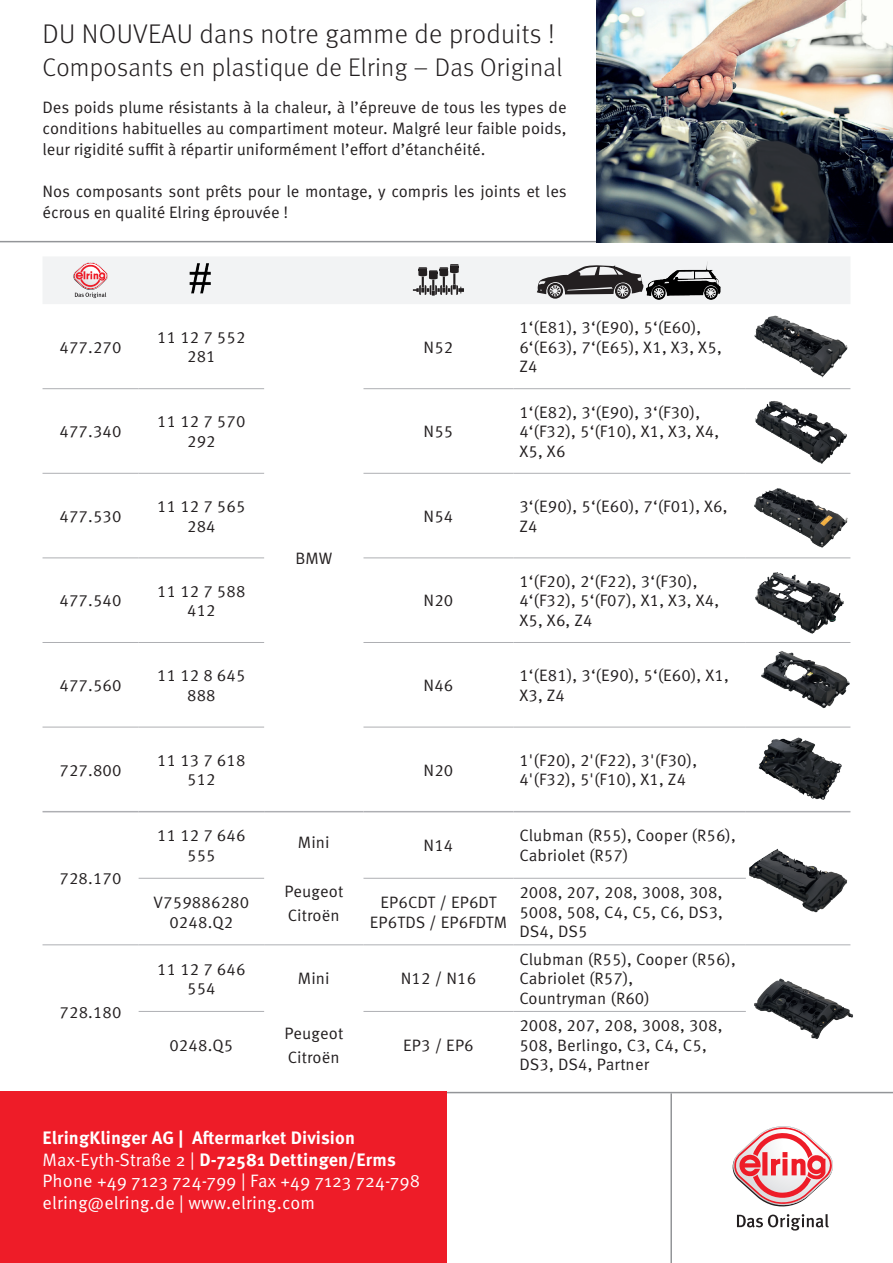
<style>
.page{position:relative;width:893px;height:1263px;background:#fff}
.page>*{position:absolute;margin:0;border:0;box-sizing:border-box;transform-origin:0 0}
.t1{font:300 27px "Meta Pro";letter-spacing:.01em;color:#231f20}
.t2{font:300 25.5px "Meta Pro";letter-spacing:.01em;color:#231f20}
.t3{font:700 18px/21.6px "Meta Pro";letter-spacing:.01em;color:#fff}
.t4{font:18px/21.6px "Meta Pro Norm";letter-spacing:.01em;color:#fff}
.t5{font:16.5px/19.5px "Meta Pro Norm";letter-spacing:.01em;color:#231f20}
.s1{font-family:"Meta Pro Norm";font-weight:400}
</style>
<div class="page">
<hr style="left:0;top:241px;width:893px;height:1px;background:#939598">
<hr style="left:446px;top:1092px;width:447px;height:1px;background:#939598">
<hr style="left:670px;top:1093px;width:2px;height:170px;background:#939598">
<svg style="left:737px;top:1214px;width:92px;height:16px"></svg>
<svg style="left:732px;top:1126px;width:101px;height:81px"></svg>
<div style="left:0;top:1092px;width:446px;height:171px;background:#ee1c28"></div>
<hr style="left:513px;top:388px;width:233px;height:1px;background:#aeafb3">
<hr style="left:746px;top:388px;width:104px;height:1px;background:#aeafb3">
<hr style="left:363px;top:473px;width:150px;height:1px;background:#aeafb3">
<hr style="left:513px;top:473px;width:233px;height:1px;background:#aeafb3">
<hr style="left:746px;top:473px;width:104px;height:1px;background:#aeafb3">
<hr style="left:363px;top:557px;width:150px;height:1px;background:#aeafb3">
<hr style="left:513px;top:557px;width:233px;height:1px;background:#aeafb3">
<hr style="left:746px;top:557px;width:104px;height:1px;background:#aeafb3">
<hr style="left:363px;top:642px;width:150px;height:1px;background:#aeafb3">
<hr style="left:513px;top:642px;width:233px;height:1px;background:#aeafb3">
<hr style="left:746px;top:642px;width:104px;height:1px;background:#aeafb3">
<hr style="left:363px;top:727px;width:150px;height:1px;background:#aeafb3">
<hr style="left:513px;top:727px;width:233px;height:1px;background:#aeafb3">
<hr style="left:746px;top:727px;width:104px;height:1px;background:#aeafb3">
<hr style="left:363px;top:388px;width:150px;height:1px;background:#aeafb3">
<hr style="left:139px;top:878px;width:125px;height:1px;background:#aeafb3">
<hr style="left:43px;top:944px;width:96px;height:1px;background:#aeafb3">
<hr style="left:139px;top:944px;width:125px;height:1px;background:#aeafb3">
<hr style="left:363px;top:878px;width:150px;height:1px;background:#aeafb3">
<hr style="left:513px;top:878px;width:233px;height:1px;background:#aeafb3">
<hr style="left:43px;top:388px;width:96px;height:1px;background:#aeafb3">
<hr style="left:139px;top:388px;width:125px;height:1px;background:#aeafb3">
<hr style="left:43px;top:473px;width:96px;height:1px;background:#aeafb3">
<hr style="left:139px;top:473px;width:125px;height:1px;background:#aeafb3">
<hr style="left:43px;top:557px;width:96px;height:1px;background:#aeafb3">
<hr style="left:139px;top:557px;width:125px;height:1px;background:#aeafb3">
<hr style="left:43px;top:642px;width:96px;height:1px;background:#aeafb3">
<hr style="left:139px;top:642px;width:125px;height:1px;background:#aeafb3">
<hr style="left:43px;top:727px;width:96px;height:1px;background:#aeafb3">
<hr style="left:139px;top:727px;width:125px;height:1px;background:#aeafb3">
<hr style="left:43px;top:811px;width:96px;height:1px;background:#aeafb3">
<hr style="left:139px;top:811px;width:125px;height:1px;background:#aeafb3">
<hr style="left:264px;top:811px;width:99px;height:1px;background:#aeafb3">
<hr style="left:363px;top:811px;width:150px;height:1px;background:#aeafb3">
<hr style="left:513px;top:811px;width:233px;height:1px;background:#aeafb3">
<hr style="left:746px;top:811px;width:104px;height:1px;background:#aeafb3">
<hr style="left:363px;top:944px;width:150px;height:1px;background:#aeafb3">
<hr style="left:139px;top:1011px;width:125px;height:1px;background:#aeafb3">
<hr style="left:363px;top:1011px;width:150px;height:1px;background:#aeafb3">
<hr style="left:513px;top:1011px;width:233px;height:1px;background:#aeafb3">
<hr style="left:746px;top:944px;width:104px;height:1px;background:#aeafb3">
<hr style="left:513px;top:944px;width:233px;height:1px;background:#aeafb3">
<hr style="left:264px;top:944px;width:99px;height:1px;background:#aeafb3">
<img style="left:754px;top:315px;width:94px;height:63px">
<img style="left:755px;top:401px;width:92px;height:63px">
<img style="left:754px;top:488px;width:94px;height:60px">
<img style="left:755px;top:572px;width:89px;height:62px">
<img style="left:761px;top:651px;width:89px;height:58px">
<img style="left:758px;top:737px;width:84px;height:63px">
<img style="left:744px;top:848px;width:104px;height:65px">
<img style="left:745px;top:978px;width:108px;height:61px">
<svg style="left:43px;top:257px;width:807px;height:47px"></svg>
<img style="left:647px;top:262px;width:73px;height:38px">
<img style="left:596px;top:0;width:297px;height:242px">
<h1 class="t1" style="left:43px;top:14px;width:514px">DU NOUVEAU dans notre gamme de produits !</h1>
<h2 class="t2" style="left:43px;top:48px;width:521px">Composants en plastique de Elring – Das Original</h2>
<p class="t5" style="left:43px;top:96px;width:526px;line-height:21px;text-align:justify">Des poids plume résistants à la chaleur, à l’épreuve de tous les types de conditions habituelles au compartiment moteur. Malgré leur faible poids, leur rigidité suffit à répartir uniformément l’effort d’étanchéité.</p>
<p class="t5" style="left:43px;top:180px;width:526px;line-height:21px">Nos composants sont prêts pour le montage, y compris les joints et les écrous en qualité Elring éprouvée !</p>
<p class="t5" style="left:60px;top:336px;width:64px">477.270</p>
<p class="t5" style="left:157px;top:326px;width:90px;text-align:center">11 12 7 552<br>281</p>
<p class="t5" style="left:424px;top:336px;width:31px">N52</p>
<p class="t5" style="left:60px;top:421px;width:64px">477.340</p>
<p class="t5" style="left:157px;top:411px;width:90px;text-align:center">11 12 7 570<br>292</p>
<p class="t5" style="left:424px;top:421px;width:31px">N55</p>
<p class="t5" style="left:519px;top:317px;width:204px">1‘(E81), 3‘(E90), 5‘(E60),<br>6‘(E63), 7‘(E65), X1, X3, X5,<br>Z4</p>
<p class="t5" style="left:519px;top:401px;width:201px">1‘(E82), 3‘(E90), 3‘(F30),<br>4‘(F32), 5‘(F10), X1, X3, X4,<br>X5, X6</p>
<p class="t5" style="left:60px;top:505px;width:64px">477.530</p>
<p class="t5" style="left:157px;top:495px;width:90px;text-align:center">11 12 7 565<br>284</p>
<p class="t5" style="left:424px;top:505px;width:31px">N54</p>
<p class="t5" style="left:519px;top:495px;width:210px">3‘(E90), 5‘(E60), 7‘(F01), X6,<br>Z4</p>
<p class="t5" style="left:295px;top:548px;width:39px">BMW</p>
<p class="t5" style="left:60px;top:590px;width:64px">477.540</p>
<p class="t5" style="left:157px;top:580px;width:90px;text-align:center">11 12 7 588<br>412</p>
<p class="t5" style="left:424px;top:590px;width:31px">N20</p>
<p class="t5" style="left:519px;top:570px;width:201px">1‘(F20), 2‘(F22), 3‘(F30),<br>4‘(F32), 5‘(F07), X1, X3, X4,<br>X5, X6, Z4</p>
<p class="t5" style="left:60px;top:674px;width:64px">477.560</p>
<p class="t5" style="left:157px;top:665px;width:90px;text-align:center">11 12 8 645<br>888</p>
<p class="t5" style="left:424px;top:674px;width:31px">N46</p>
<p class="t5" style="left:519px;top:665px;width:211px">1‘(E81), 3‘(E90), 5‘(E60), X1,<br>X3, Z4</p>
<p class="t5" style="left:60px;top:759px;width:64px">727.800</p>
<p class="t5" style="left:157px;top:749px;width:90px;text-align:center">11 13 7 618<br>512</p>
<p class="t5" style="left:424px;top:759px;width:31px">N20</p>
<p class="t5" style="left:519px;top:749px;width:179px">1'(F20), 2'(F22), 3'(F30),<br>4'(F32), 5'(F10), X1, Z4</p>
<p class="t5" style="left:60px;top:868px;width:64px">728.170</p>
<p class="t5" style="left:60px;top:1001px;width:64px">728.180</p>
<p class="t5" style="left:424px;top:835px;width:31px">N14</p>
<p class="t5" style="left:519px;top:825px;width:218px">Clubman (R55), Cooper (R56),<br>Cabriolet (R57)</p>
<p class="t5" style="left:157px;top:825px;width:90px;text-align:center">11 12 7 646<br>555</p>
<p class="t5" style="left:298px;top:831px;width:33px">Mini</p>
<p class="t5" style="left:284px;top:878px;width:61px;line-height:24px">Peugeot<br>Citroën</p>
<p class="t5" style="left:154px;top:891px;width:97px;text-align:center">V759886280<br>0248.Q2</p>
<p class="t5" style="left:370px;top:891px;width:139px;text-align:center">EP6CDT / EP6DT<br>EP6TDS / EP6FDTM</p>
<p class="t5" style="left:519px;top:882px;width:205px;text-align:justify">2008, 207, 208, 3008, 308, 5008, 508, C4, C5, C6, DS3, DS4, DS5</p>
<p class="t5" style="left:157px;top:958px;width:90px;text-align:center">11 12 7 646<br>554</p>
<p class="t5" style="left:298px;top:968px;width:33px">Mini</p>
<p class="t5" style="left:401px;top:968px;width:77px">N12 / N16</p>
<p class="t5" style="left:169px;top:1034px;width:65px">0248.Q5</p>
<p class="t5" style="left:284px;top:1020px;width:61px;line-height:24px">Peugeot<br>Citroën</p>
<p class="t5" style="left:403px;top:1034px;width:72px">EP3 / EP6</p>
<p class="t5" style="left:519px;top:948px;width:218px">Clubman (R55), Cooper (R56),<br>Cabriolet (R57),<br>Countryman (R60)</p>
<p class="t5" style="left:519px;top:1015px;width:205px">2008, 207, 208, 3008, 308,<br>508, Berlingo, C3, C4, C5,<br>DS3, DS4, Partner</p>
<p class="t3" style="left:43px;top:1126px;width:355px">ElringKlinger AG | Aftermarket Division<br><span class="s1">Max-Eyth-Straße 2 |</span> D-72581 Dettingen/Erms</p>
<p class="t4" style="left:43px;top:1169px;width:379px">Phone +49 7123 724-799 | Fax +49 7123 724-798 elring@elring.de | www.elring.com</p>
</div>
